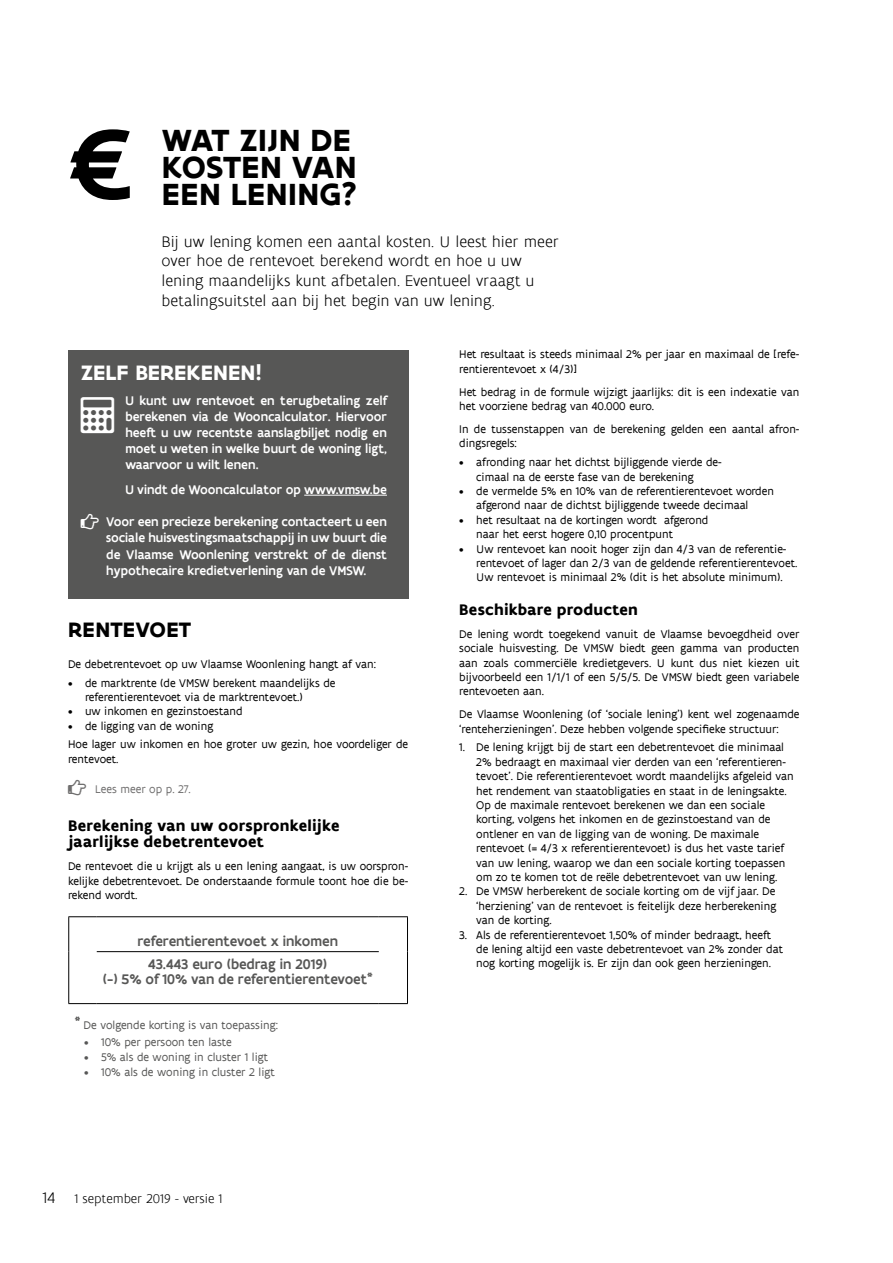
<style>
.page{position:relative;width:893px;height:1263px;background:#fff}
.page>*{position:absolute;margin:0;border:0;box-sizing:border-box;transform-origin:0 0}
.t1{font:500 106.5px "Flanders Art Sans";color:#000}
.t2{font:700 33px/27px "Flanders Art Sans";letter-spacing:.005em;color:#000}
.t3{font:700 22.5px "Flanders Art Sans";color:#fff}
.t4{font:700 22.5px "Flanders Art Sans";letter-spacing:.01em;color:#000}
.t5{font:300 16.5px/19.8px "Flanders Art Sans";color:#000}
.t6{font:700 16.5px/16.5px "Flanders Art Sans";letter-spacing:.015em;color:#000}
.t7{font:500 15px/23.2px "Flanders Art Sans";color:#575756;text-align:center}
.t8{font:500 13.5px/16.2px "Flanders Art Sans";color:#fff;text-align:justify}
.t9{font:300 13.5px "Flanders Art Sans";color:#000}
.t10{font:12px/14.4px "Flanders Art Sans";color:#000}
.t11{font:12px "Flanders Art Sans";color:#575756}
.t12{font:12px "Flanders Art Sans";color:#706f6f}
.t13{font:500 12px "Flanders Art Sans";color:#575756}
.s1{font-size:16.5px}
</style>
<div class="page">
<hr style="left:97px;top:951px;width:282px;height:1px;background:#000">
<svg style="left:68px;top:916px;width:29px;height:1px"></svg>
<hr style="left:68px;top:917px;width:1px;height:35px;background:#000">
<hr style="left:97px;top:916px;width:282px;height:1px;background:#000">
<svg style="left:379px;top:916px;width:29px;height:1px"></svg>
<hr style="left:407px;top:917px;width:1px;height:35px;background:#000">
<hr style="left:68px;top:952px;width:1px;height:51px;background:#000">
<hr style="left:407px;top:952px;width:1px;height:51px;background:#000">
<svg style="left:68px;top:1003px;width:29px;height:1px"></svg>
<hr style="left:97px;top:1003px;width:282px;height:1px;background:#000">
<svg style="left:379px;top:1003px;width:29px;height:1px"></svg>
<div style="left:68px;top:350px;width:340px;height:167px;background:#575756"></div>
<hr style="left:304px;top:495px;width:83px;height:1px;background:#fff">
<div style="left:68px;top:498px;width:340px;height:101px;background:#575756"></div>
<h1 class="t1" style="left:68px;top:98px;width:66px">€</h1>
<h2 class="t2" style="left:162px;top:127px;width:198px">WAT ZIJN DE<br>KOSTEN VAN<br>EEN LENING?</h2>
<h3 class="t5" style="left:162px;top:232px;width:399px">Bij uw lening komen een aantal kosten. U leest hier meer over hoe de rentevoet berekend wordt en hoe u uw lening maandelijks kunt afbetalen. Eventueel vraagt u betalingsuitstel aan bij het begin van uw lening.</h3>
<h3 class="t3" style="left:81px;top:358px;width:183px">ZELF BEREKENEN!</h3>
<p class="t8" style="left:125px;top:392px;width:263px">U kunt uw rentevoet en terugbetaling zelf berekenen via de Wooncalculator. Hiervoor heeft u uw recentste aanslagbiljet nodig en moet u weten in welke buurt de woning ligt, waarvoor u wilt lenen.</p>
<p class="t8" style="left:125px;top:482px;width:263px">U vindt de Wooncalculator op www.vmsw.be</p>
<p class="t8" style="left:106px;top:514px;width:282px">Voor een precieze berekening contacteert u een sociale huisvestingsmaatschappij in uw buurt die de Vlaamse Woonlening verstrekt of de dienst hypothecaire kredietverlening van de VMSW.</p>
<h3 class="t4" style="left:68px;top:615px;width:125px">RENTEVOET</h3>
<p class="t10" style="left:68px;top:657px;width:309px">De debetrentevoet op uw Vlaamse Woonlening hangt af van:</p>
<p class="t10" style="left:85px;top:676px;width:252px;text-indent:-17px">• de marktrente (de VMSW berekent maandelijks de referentierentevoet via de marktrentevoet.)</p>
<p class="t10" style="left:68px;top:704px;width:176px">• uw inkomen en gezinstoestand</p>
<p class="t10" style="left:68px;top:717px;width:342px;line-height:18.6px">• de ligging van de woning<br>Hoe lager uw inkomen en hoe groter uw gezin, hoe voordeliger de</p>
<p class="t10" style="left:68px;top:752px;width:52px">rentevoet.</p>
<p class="t12" style="left:95px;top:782px;width:97px">Lees meer op p. 27.</p>
<h3 class="t6" style="left:68px;top:817px;width:273px">Berekening van uw oorspronkelijke jaarlijkse debetrentevoet</h3>
<p class="t10" style="left:68px;top:859px;width:342px;text-align:justify">De rentevoet die u krijgt als u een lening aangaat, is uw oorspron&shy;kelijke debetrentevoet. De onderstaande formule toont hoe die be&shy;rekend wordt.</p>
<p class="t7" style="left:137px;top:929px;width:202px">referentierentevoet x inkomen<br>43.443 euro (bedrag in 2019)</p>
<p class="t7" style="left:103px;top:967px;width:272px">(-) 5% of 10% van de referentierentevoet<sup>*</sup></p>
<p class="t13" style="left:75px;top:1010px;width:7px">*</p>
<p class="t11" style="left:84px;top:1018px;width:196px">De volgende korting is van toepassing:</p>
<p class="t11" style="left:84px;top:1035px;width:149px">• 10% per persoon ten laste</p>
<p class="t11" style="left:84px;top:1050px;width:186px">• 5% als de woning in cluster 1 ligt</p>
<p class="t11" style="left:84px;top:1065px;width:192px">• 10% als de woning in cluster 2 ligt</p>
<p class="t9" style="left:43px;top:1191px;width:181px"><span class="s1">14</span> 1 september 2019 - versie 1</p>
<p class="t10" style="left:459px;top:347px;width:342px">Het resultaat is steeds minimaal 2% per jaar en maximaal de [refe&shy;rentierentevoet x (4/3)]</p>
<p class="t10" style="left:459px;top:385px;width:342px">Het bedrag in de formule wijzigt jaarlijks: dit is een indexatie van het voorziene bedrag van 40.000 euro.</p>
<p class="t10" style="left:459px;top:422px;width:342px">In de tussenstappen van de berekening gelden een aantal afron&shy;dingsregels:</p>
<p class="t10" style="left:476px;top:455px;width:247px;text-indent:-17px">• afronding naar het dichtst bijliggende vierde de&shy;cimaal na de eerste fase van de berekening</p>
<p class="t10" style="left:476px;top:484px;width:299px;text-indent:-17px">• de vermelde 5% en 10% van de referentierentevoet worden afgerond naar de dichtst bijliggende tweede decimaal</p>
<p class="t10" style="left:476px;top:513px;width:234px;text-indent:-17px">• het resultaat na de kortingen wordt afgerond naar het eerst hogere 0,10 procentpunt</p>
<p class="t10" style="left:476px;top:542px;width:323px;text-indent:-17px">• Uw rentevoet kan nooit hoger zijn dan 4/3 van de referentie&shy;rentevoet of lager dan 2/3 van de geldende referentierentevoet.<br>Uw rentevoet is minimaal 2% (dit is het absolute minimum).</p>
<h3 class="t6" style="left:459px;top:601px;width:180px">Beschikbare producten</h3>
<p class="t10" style="left:459px;top:627px;width:342px;text-align:justify">De lening wordt toegekend vanuit de Vlaamse bevoegdheid over sociale huisvesting. De VMSW biedt geen gamma van producten aan zoals commerciële kredietgevers. U kunt dus niet kiezen uit bijvoorbeeld een 1/1/1 of een 5/5/5. De VMSW biedt geen variabele rentevoeten aan.</p>
<p class="t10" style="left:459px;top:707px;width:342px">De Vlaamse Woonlening (of ‘sociale lening’) kent wel zogenaamde ‘renteherzieningen’. Deze hebben volgende specifieke structuur:</p>
<p class="t10" style="left:476px;top:740px;width:319px;text-indent:-17px">1. De lening krijgt bij de start een debetrentevoet die minimaal 2% bedraagt en maximaal vier derden van een ‘referentieren&shy;tevoet’. Die referentierentevoet wordt maandelijks afgeleid van het rendement van staatobligaties en staat in de leningsakte.<br>Op de maximale rentevoet berekenen we dan een sociale korting, volgens het inkomen en de gezinstoestand van de ontlener en van de ligging van de woning. De maximale rentevoet (= 4/3 x referentierentevoet) is dus het vaste tarief van uw lening, waarop we dan een sociale korting toepassen om zo te komen tot de reële debetrentevoet van uw lening.</p>
<p class="t10" style="left:476px;top:884px;width:302px;text-align:justify;text-indent:-17px">2. De VMSW herberekent de sociale korting om de vijf jaar. De ‘herziening’ van de rentevoet is feitelijk deze herberekening van de korting.</p>
<p class="t10" style="left:476px;top:927px;width:308px;text-indent:-17px">3. Als de referentierentevoet 1,50% of minder bedraagt, heeft de lening altijd een vaste debetrentevoet van 2% zonder dat nog korting mogelijk is. Er zijn dan ook geen herzieningen.</p>
</div>
